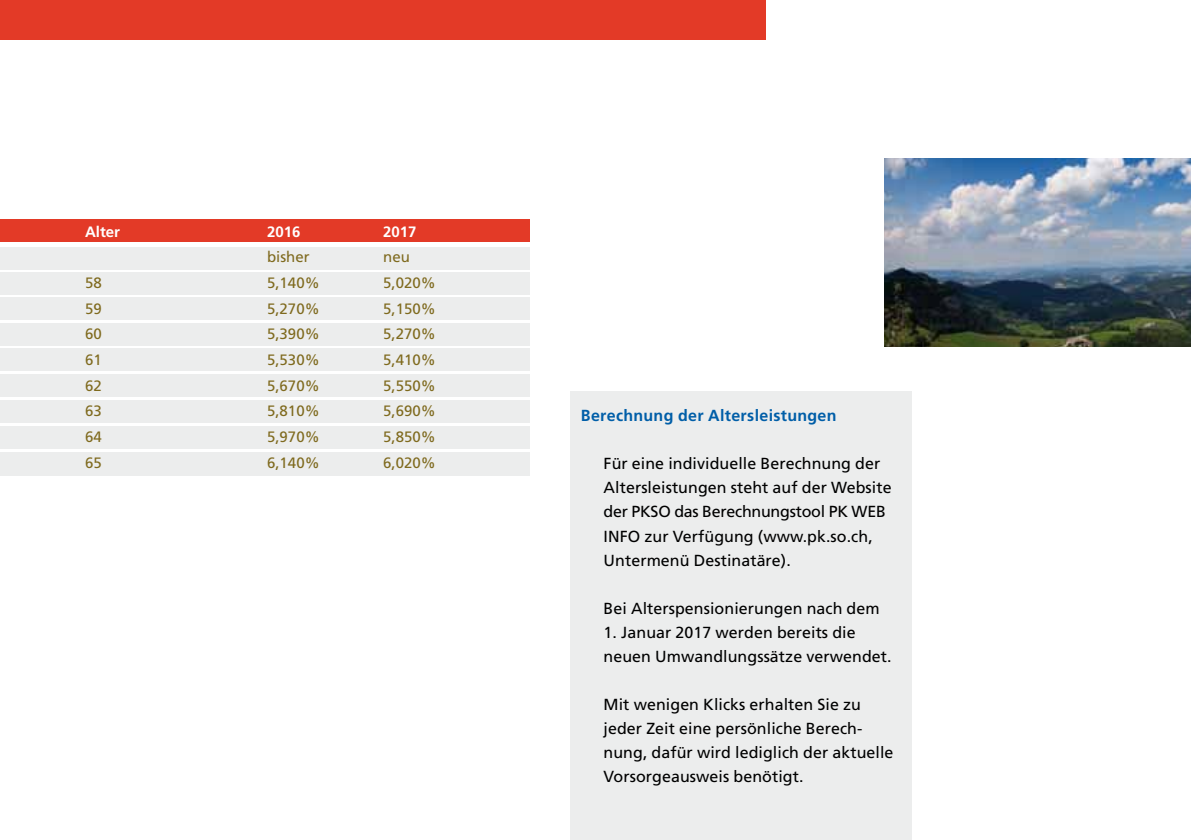
<style>
.page{position:relative;width:1191px;height:840px;background:#fff}
.page>*{position:absolute;margin:0;border:0;box-sizing:border-box;transform-origin:0 0}
.t1{font:16px/24px "Frutiger";letter-spacing:.005em;color:#000}
.t2{font:700 16px "Frutiger";letter-spacing:.02em;color:#005ea8}
.t3{font:15px "Frutiger";color:#7f6a1e}
.t4{font:700 15px "Frutiger";color:#fff}
</style>
<div class="page">
<div style="left:0;top:0;width:765px;height:40px;background:#e33a27"></div>
<div style="left:0;top:219px;width:567px;height:22px;background:#e33a27"></div>
<div style="left:0;top:247px;width:567px;height:22px;background:#eceded"></div>
<div style="left:0;top:272px;width:567px;height:22px;background:#eceded"></div>
<div style="left:0;top:297px;width:567px;height:23px;background:#eceded"></div>
<div style="left:0;top:323px;width:567px;height:22px;background:#eceded"></div>
<div style="left:0;top:348px;width:567px;height:22px;background:#eceded"></div>
<div style="left:0;top:400px;width:567px;height:22px;background:#eceded"></div>
<div style="left:0;top:374px;width:567px;height:22px;background:#eceded"></div>
<div style="left:0;top:426px;width:567px;height:22px;background:#eceded"></div>
<div style="left:0;top:452px;width:567px;height:24px;background:#eceded"></div>
<div style="left:530px;top:203px;width:190px;height:333px;background:#fff"></div>
<img style="left:884px;top:159px;width:307px;height:187px">
<div style="left:570px;top:391px;width:341px;height:448px;background:#eceded"></div>
<p class="t4" style="left:85px;top:222px;width:37px">Alter</p>
<p class="t4" style="left:267px;top:222px;width:35px">2016</p>
<p class="t4" style="left:383px;top:222px;width:35px">2017</p>
<p class="t3" style="left:267px;top:248px;width:44px">bisher</p>
<p class="t3" style="left:383px;top:248px;width:28px">neu</p>
<p class="t3" style="left:85px;top:274px;width:18px">58</p>
<p class="t3" style="left:267px;top:274px;width:54px">5,140%</p>
<p class="t3" style="left:383px;top:274px;width:54px">5,020%</p>
<p class="t3" style="left:85px;top:299px;width:18px">59</p>
<p class="t3" style="left:267px;top:299px;width:54px">5,270%</p>
<p class="t3" style="left:383px;top:299px;width:54px">5,150%</p>
<p class="t3" style="left:85px;top:325px;width:18px">60</p>
<p class="t3" style="left:267px;top:325px;width:54px">5,390%</p>
<p class="t3" style="left:383px;top:325px;width:54px">5,270%</p>
<p class="t3" style="left:85px;top:351px;width:18px">61</p>
<p class="t3" style="left:267px;top:351px;width:54px">5,530%</p>
<p class="t3" style="left:383px;top:351px;width:54px">5,410%</p>
<p class="t3" style="left:85px;top:376px;width:18px">62</p>
<p class="t3" style="left:267px;top:376px;width:54px">5,670%</p>
<p class="t3" style="left:383px;top:376px;width:54px">5,550%</p>
<p class="t3" style="left:85px;top:402px;width:18px">63</p>
<p class="t3" style="left:267px;top:402px;width:54px">5,810%</p>
<p class="t3" style="left:383px;top:402px;width:54px">5,690%</p>
<p class="t3" style="left:85px;top:428px;width:18px">64</p>
<p class="t3" style="left:267px;top:428px;width:54px">5,970%</p>
<p class="t3" style="left:383px;top:428px;width:54px">5,850%</p>
<p class="t3" style="left:85px;top:453px;width:18px">65</p>
<p class="t3" style="left:267px;top:453px;width:54px">6,140%</p>
<p class="t3" style="left:383px;top:453px;width:54px">6,020%</p>
<p class="t2" style="left:581px;top:406px;width:257px">Berechnung der Altersleistungen</p>
<p class="t1" style="left:603px;top:451px;width:289px">Für eine individuelle Berechnung der Altersleistungen steht auf der Website der PKSO das Berechnungstool PK WEB INFO zur Verfügung (www.pk.so.ch, Untermenü Destinatäre).</p>
<p class="t1" style="left:603px;top:595px;width:278px">Bei Alterspensionierungen nach dem</p>
<p class="t1" style="left:603px;top:619px;width:289px">1. Januar 2017 werden bereits die neuen Umwandlungssätze verwendet.</p>
<p class="t1" style="left:603px;top:691px;width:291px">Mit wenigen Klicks erhalten Sie zu jeder Zeit eine persönliche Berech&shy;nung, dafür wird lediglich der aktuelle Vorsorgeausweis benötigt.</p>
</div>
